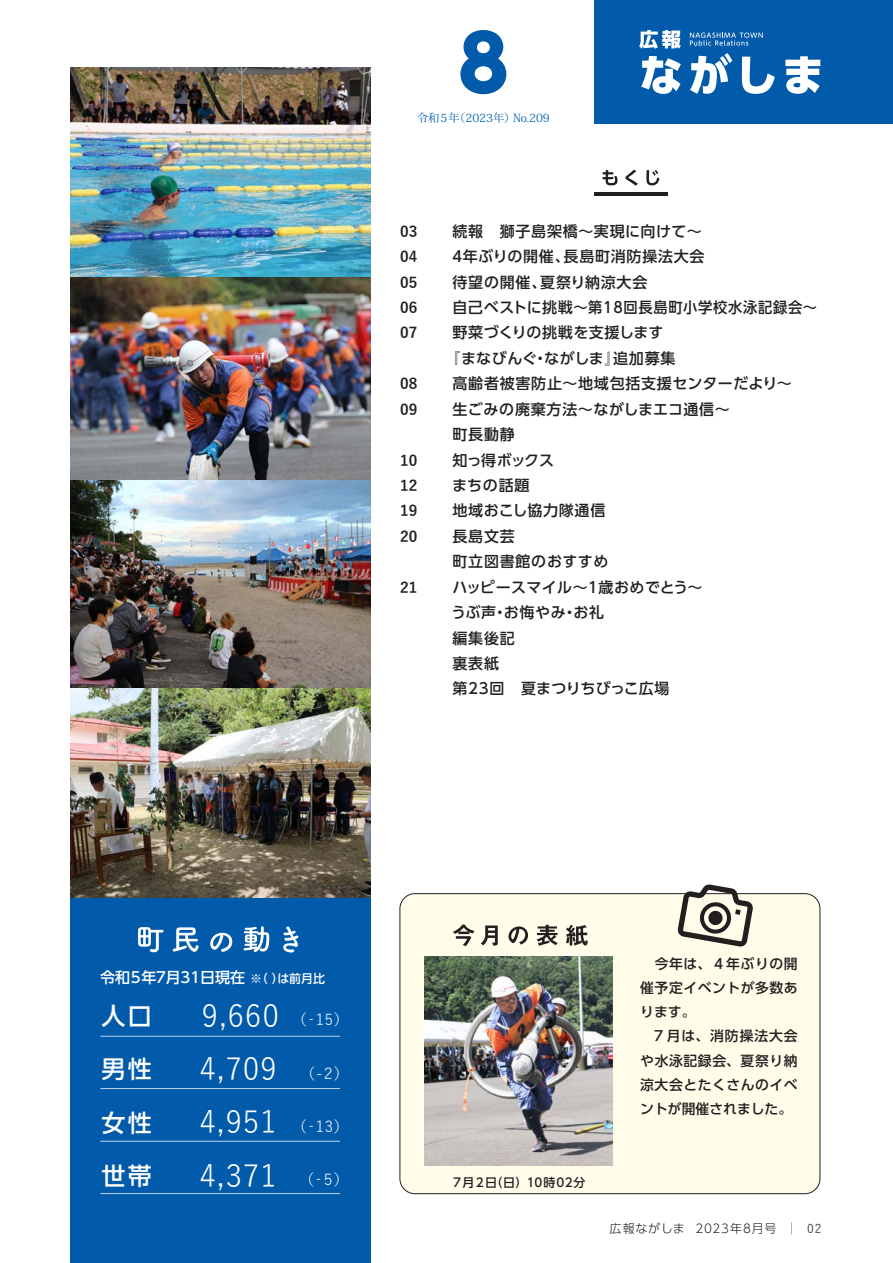
<style>
.page{position:relative;width:893px;height:1263px;background:#fff}
.page>*{position:absolute;margin:0;border:0;box-sizing:border-box;transform-origin:0 0}
.t1{font:800 76.5px "UD Shin Go Pro";color:#015aaa}
.t2{font:30px "Yu Gothic";letter-spacing:.025em;color:#fff}
.t3{font:500 24px "UD Shin Go Pro";letter-spacing:.1em;color:#fff}
.t4{font:500 15px "UD Shin Go Pro";letter-spacing:.05em;color:#231f20}
.t5{font:500 15px "UD Shin Go Pro";letter-spacing:.015em;color:#231f20}
.t6{font:700 15px "Yu Gothic";color:#231f20}
.t7{font:500 15px "UD Shin Go Pro";letter-spacing:-.005em;color:#fff}
.t8{font:15px "Yu Gothic";color:#fff}
.t9{font:500 15px "UD Shin Go Pro";letter-spacing:.03em;color:#231f20}
.t10{font:500 15px "UD Shin Go Pro";letter-spacing:-.04em;color:#231f20}
.t11{font:500 13.8px/24.2px "UD Shin Go Pro";letter-spacing:.04em;color:#231f20;text-align:justify}
.t12{font:300 12px "UD Shin Go Pro";letter-spacing:.055em;color:#231f20}
.t13{font:500 12px "UD Shin Go Pro";letter-spacing:.01em;color:#231f20}
.t14{font:11.25px "Koz Min Pr 6 N";color:#015aaa}
.s1{font-size:12px}
.s2{font-family:"Koz Min Pr 6 N";font-weight:400}
.s3{font-family:"Yu Gothic";font-weight:400}
</style>
<div class="page">
<div style="left:400px;top:894px;width:420px;height:300px;background:#fffde9;border-radius:15px"></div>
<div style="left:400px;top:893px;width:420px;height:301px;border:1px solid #231f20;border-radius:15px"></div>
<div style="left:70px;top:895px;width:300px;height:368px;background:#015aaa"></div>
<svg style="left:453px;top:924px;width:21px;height:22px"></svg>
<svg style="left:481px;top:925px;width:17px;height:21px"></svg>
<svg style="left:508px;top:926px;width:20px;height:18px"></svg>
<svg style="left:536px;top:925px;width:22px;height:21px"></svg>
<svg style="left:566px;top:925px;width:22px;height:21px"></svg>
<svg style="left:138px;top:927px;width:26px;height:25px"></svg>
<svg style="left:173px;top:927px;width:26px;height:25px"></svg>
<svg style="left:210px;top:932px;width:23px;height:20px"></svg>
<svg style="left:244px;top:926px;width:25px;height:26px"></svg>
<svg style="left:283px;top:926px;width:16px;height:27px"></svg>
<hr style="left:100px;top:1036px;width:240px;height:1px;background:#fff">
<hr style="left:100px;top:1088px;width:240px;height:1px;background:#fff">
<hr style="left:100px;top:1141px;width:240px;height:1px;background:#fff">
<hr style="left:100px;top:1193px;width:240px;height:1px;background:#fff">
<svg style="left:678px;top:884px;width:75px;height:63px"></svg>
<svg style="left:602px;top:170px;width:16px;height:15px"></svg>
<svg style="left:625px;top:170px;width:13px;height:16px"></svg>
<svg style="left:646px;top:170px;width:13px;height:15px"></svg>
<hr style="left:594px;top:193px;width:74px;height:3px;background:#231f20">
<div style="left:594px;top:0;width:299px;height:124px;background:#015aaa"></div>
<svg style="left:641px;top:56px;width:40px;height:38px"></svg>
<svg style="left:690px;top:53px;width:42px;height:41px"></svg>
<svg style="left:742px;top:57px;width:33px;height:37px"></svg>
<svg style="left:785px;top:56px;width:35px;height:38px"></svg>
<svg style="left:639px;top:30px;width:42px;height:19px"></svg>
<svg style="left:690px;top:33px;width:73px;height:13px"></svg>
<img style="left:70px;top:68px;width:300px;height:412px">
<img style="left:70px;top:480px;width:300px;height:417px">
<img style="left:424px;top:956px;width:189px;height:209px">
<p class="t1" style="left:458px;top:1px;width:52px">8</p>
<p class="t14" style="left:417px;top:112px;width:134px">令和5年（2023年）No.209</p>
<p class="t6" style="left:400px;top:223px;width:19px">03</p>
<p class="t6" style="left:400px;top:248px;width:19px">04</p>
<p class="t6" style="left:400px;top:274px;width:34px">05　</p>
<p class="t6" style="left:400px;top:299px;width:19px">06</p>
<p class="t6" style="left:400px;top:324px;width:19px">07</p>
<p class="t6" style="left:400px;top:375px;width:19px">08</p>
<p class="t6" style="left:400px;top:401px;width:19px">09</p>
<p class="t6" style="left:400px;top:452px;width:19px">10</p>
<p class="t6" style="left:400px;top:477px;width:19px">12</p>
<p class="t6" style="left:400px;top:502px;width:19px">19</p>
<p class="t6" style="left:400px;top:528px;width:19px">20</p>
<p class="t6" style="left:400px;top:579px;width:19px">21</p>
<p class="t4" style="left:452px;top:219px;width:251px">続報　獅子島架橋～実現に向けて～</p>
<p class="t4" style="left:450px;top:244px;width:256px">４年ぶりの開催、長島町消防操法大会</p>
<p class="t4" style="left:452px;top:270px;width:196px">待望の開催、夏祭り納涼大会</p>
<p class="t4" style="left:452px;top:295px;width:366px">自己ベストに挑戦～第18回長島町小学校水泳記録会～</p>
<p class="t9" style="left:452px;top:321px;width:213px">野菜づくりの挑戦を支援します</p>
<p class="t4" style="left:445px;top:346px;width:232px">『まなびんぐ・ながしま』追加募集</p>
<p class="t4" style="left:452px;top:371px;width:341px">高齢者被害防止～地域包括支援センターだより～</p>
<p class="t4" style="left:452px;top:397px;width:279px">生ごみの廃棄方法～ながしまエコ通信～</p>
<p class="t4" style="left:452px;top:422px;width:64px">町長動静</p>
<p class="t10" style="left:452px;top:448px;width:103px">知っ得ボックス</p>
<p class="t4" style="left:452px;top:473px;width:79px">まちの話題</p>
<p class="t4" style="left:452px;top:498px;width:154px">地域おこし協力隊通信</p>
<p class="t4" style="left:452px;top:524px;width:64px">長島文芸</p>
<p class="t4" style="left:452px;top:549px;width:157px">町立図書館のおすすめ</p>
<p class="t5" style="left:452px;top:575px;width:252px">ハッピースマイル～１歳おめでとう～</p>
<p class="t4" style="left:451px;top:600px;width:154px">うぶ声・お悔やみ・お礼</p>
<p class="t4" style="left:452px;top:626px;width:64px">編集後記</p>
<p class="t4" style="left:452px;top:651px;width:48px">裏表紙</p>
<p class="t5" style="left:452px;top:676px;width:219px">第23回　夏まつりちびっこ広場</p>
<p class="t7" style="left:100px;top:965px;width:227px">令和5年７月31日現在 <span class="s1">※（ ）は前月比</span></p>
<p class="t3" style="left:101px;top:996px;width:52px">人口</p>
<p class="t2" style="left:202px;top:988px;width:79px">9,660</p>
<p class="t8" style="left:292px;top:1006px;width:59px">（‐15）</p>
<p class="t3" style="left:101px;top:1050px;width:52px">男性</p>
<p class="t2" style="left:199px;top:1041px;width:79px">4,709</p>
<p class="t8" style="left:300px;top:1059px;width:50px">（-２）</p>
<p class="t3" style="left:101px;top:1103px;width:52px">女性</p>
<p class="t2" style="left:199px;top:1095px;width:79px">4,951</p>
<p class="t8" style="left:292px;top:1113px;width:59px">（‐13）</p>
<p class="t3" style="left:101px;top:1156px;width:52px">世帯</p>
<p class="t2" style="left:199px;top:1148px;width:79px">4,371</p>
<p class="t8" style="left:299px;top:1166px;width:51px">（‐５）</p>
<p class="t13" style="left:451px;top:1172px;width:136px">７月２日（日）10時02分</p>
<p class="t11" style="left:640px;top:951px;width:159px">　今年は、４年ぶりの開催予定イベントが多数あります。</p>
<p class="t11" style="left:640px;top:1023px;width:159px">　7 月は、消防操法大会や水泳記録会、夏祭り納涼大会とたくさんのイベントが開催されました。</p>
<p class="t12" style="left:610px;top:1219px;width:213px">広報ながしま 2023年8月号 <span class="s2">｜</span> <span class="s3">02</span></p>
</div>
